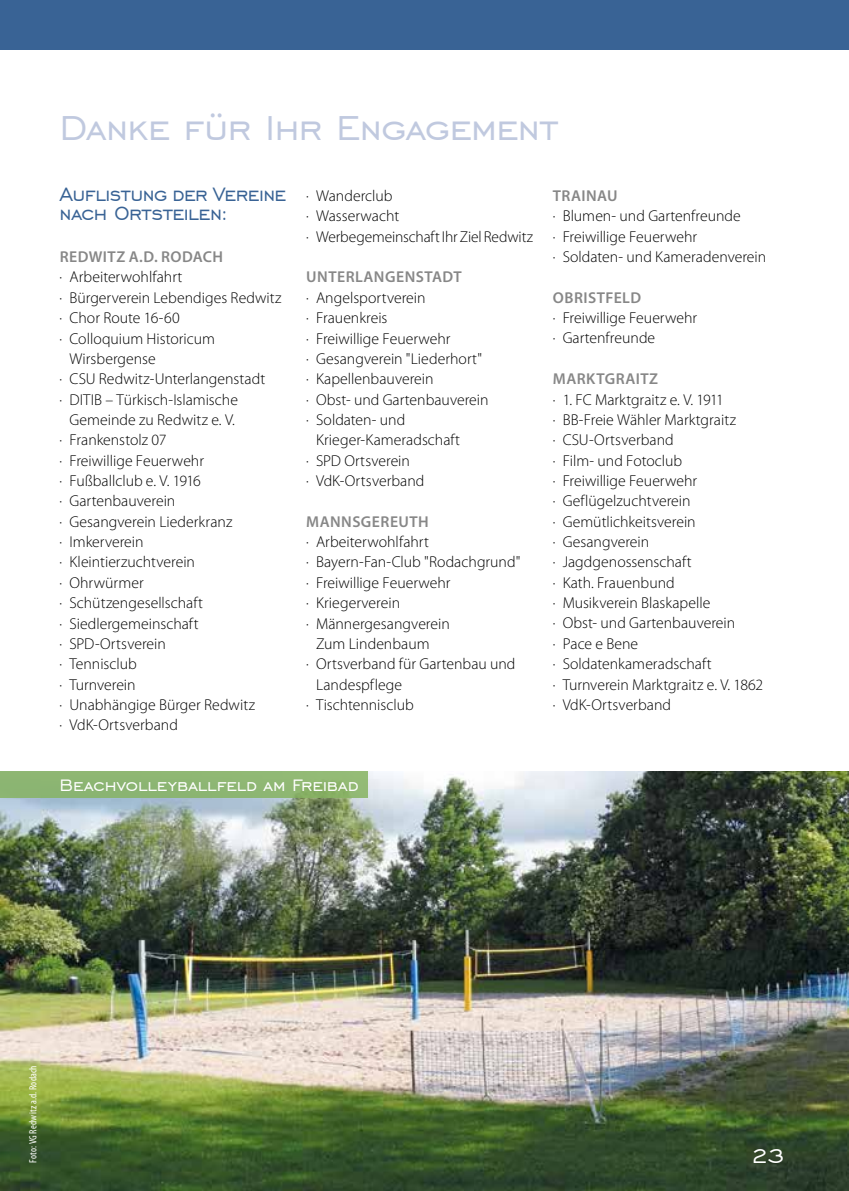
<style>
.page{position:relative;width:849px;height:1191px;background:#fff}
.page>*{position:absolute;margin:0;border:0;box-sizing:border-box;transform-origin:0 0}
.t1{font:43.75px "Engravers Gothic BT";letter-spacing:-.015em;color:#c0c9df}
.t2{font:26.25px "Engravers Gothic BT";color:#fff}
.t3{font:24.5px/19.2px "Engravers Gothic BT";letter-spacing:-.02em;color:#396395;scale:.95 1}
.t4{font:21px "Engravers Gothic BT";letter-spacing:-.005em;color:#fff}
.t5{font:300 15.75px/20.3px "Myriad Pro";color:#000}
.t6{font:600 15.75px "Myriad Pro";letter-spacing:.03em;color:#878787}
.t7{font:condensed 10.5px "Myriad Pro";letter-spacing:.02em;color:#fff}
</style>
<div class="page">
<div style="left:0;top:0;width:848px;height:50px;background:#396395"></div>
<img style="left:0;top:771px;width:848px;height:420px">
<div style="left:0;top:771px;width:367px;height:27px;background:#8db673"></div>
<h1 class="t1" style="left:60px;top:104px;width:499px">Danke für Ihr Engagement</h1>
<h3 class="t3" style="left:60px;top:184px;width:240px">Auflistung der Vereine nach Ortsteilen:</h3>
<p class="t6" style="left:60px;top:247px;width:165px">REDWITZ A.D. RODACH</p>
<p class="t5" style="left:60px;top:267px;width:124px">· Arbeiterwohlfahrt</p>
<p class="t5" style="left:60px;top:287px;width:223px">· Bürgerverein Lebendiges Redwitz</p>
<p class="t5" style="left:60px;top:308px;width:122px">· Chor Route 16-60</p>
<p class="t5" style="left:60px;top:328px;width:157px">· Colloquium Historicum</p>
<p class="t5" style="left:69px;top:348px;width:88px">Wirsbergense</p>
<p class="t5" style="left:60px;top:369px;width:207px">· CSU Redwitz-Unterlangenstadt</p>
<p class="t5" style="left:60px;top:389px;width:180px">· DITIB – Türkisch-Islamische</p>
<p class="t5" style="left:69px;top:409px;width:167px">Gemeinde zu Redwitz e. V.</p>
<p class="t5" style="left:60px;top:430px;width:108px">· Frankenstolz 07</p>
<p class="t5" style="left:60px;top:450px;width:146px">· Freiwillige Feuerwehr</p>
<p class="t5" style="left:60px;top:470px;width:143px">· Fußballclub e. V. 1916</p>
<p class="t5" style="left:60px;top:491px;width:117px">· Gartenbauverein</p>
<p class="t5" style="left:60px;top:511px;width:174px">· Gesangverein Liederkranz</p>
<p class="t5" style="left:60px;top:531px;width:85px">· Imkerverein</p>
<p class="t5" style="left:60px;top:552px;width:137px">· Kleintierzuchtverein</p>
<p class="t5" style="left:60px;top:572px;width:86px">· Ohrwürmer</p>
<p class="t5" style="left:60px;top:592px;width:145px">· Schützengesellschaft</p>
<p class="t5" style="left:60px;top:613px;width:140px">· Siedlergemeinschaft</p>
<p class="t5" style="left:60px;top:633px;width:108px">· SPD-Ortsverein</p>
<p class="t5" style="left:60px;top:653px;width:79px">· Tennisclub</p>
<p class="t5" style="left:60px;top:674px;width:78px">· Turnverein</p>
<p class="t5" style="left:60px;top:694px;width:197px">· Unabhängige Bürger Redwitz</p>
<p class="t5" style="left:60px;top:715px;width:120px">· VdK-Ortsverband</p>
<p class="t5" style="left:306px;top:185px;width:228px">· Wanderclub<br>· Wasserwacht<br>· Werbegemeinschaft Ihr Ziel Redwitz</p>
<p class="t6" style="left:306px;top:267px;width:157px">UNTERLANGENSTADT</p>
<p class="t5" style="left:306px;top:287px;width:121px">· Angelsportverein</p>
<p class="t5" style="left:306px;top:308px;width:83px">· Frauenkreis</p>
<p class="t5" style="left:306px;top:328px;width:146px">· Freiwillige Feuerwehr</p>
<p class="t5" style="left:306px;top:348px;width:177px">· Gesangverein "Liederhort"</p>
<p class="t5" style="left:306px;top:369px;width:129px">· Kapellenbauverein</p>
<p class="t5" style="left:306px;top:389px;width:184px">· Obst- und Gartenbauverein</p>
<p class="t5" style="left:306px;top:409px;width:101px">· Soldaten- und</p>
<p class="t5" style="left:316px;top:430px;width:145px">Krieger-Kameradschaft</p>
<p class="t5" style="left:306px;top:450px;width:105px">· SPD Ortsverein</p>
<p class="t5" style="left:306px;top:470px;width:120px">· VdK-Ortsverband</p>
<p class="t6" style="left:306px;top:511px;width:124px">MANNSGEREUTH</p>
<p class="t5" style="left:306px;top:531px;width:124px">· Arbeiterwohlfahrt</p>
<p class="t5" style="left:306px;top:552px;width:216px">· Bayern-Fan-Club "Rodachgrund"</p>
<p class="t5" style="left:306px;top:572px;width:146px">· Freiwillige Feuerwehr</p>
<p class="t5" style="left:306px;top:592px;width:95px">· Kriegerverein</p>
<p class="t5" style="left:306px;top:613px;width:145px">· Männergesangverein</p>
<p class="t5" style="left:316px;top:633px;width:115px">Zum Lindenbaum</p>
<p class="t5" style="left:306px;top:653px;width:211px">· Ortsverband für Gartenbau und</p>
<p class="t5" style="left:316px;top:674px;width:88px">Landespflege</p>
<p class="t5" style="left:306px;top:694px;width:109px">· Tischtennisclub</p>
<h3 class="t4" style="left:60px;top:773px;width:300px">Beachvolleyballfeld am Freibad</h3>
<p class="t6" style="left:552px;top:186px;width:66px">TRAINAU</p>
<p class="t5" style="left:552px;top:206px;width:215px">· Blumen- und Gartenfreunde<br>· Freiwillige Feuerwehr<br>· Soldaten- und Kameradenverein</p>
<p class="t6" style="left:552px;top:287px;width:90px">OBRISTFELD</p>
<p class="t5" style="left:552px;top:307px;width:146px">· Freiwillige Feuerwehr · Gartenfreunde</p>
<p class="t6" style="left:552px;top:369px;width:107px">MARKTGRAITZ</p>
<p class="t5" style="left:552px;top:389px;width:212px">· 1. FC Marktgraitz e. V. 1911<br>· BB-Freie Wähler Marktgraitz<br>· CSU-Ortsverband<br>· Film- und Fotoclub<br>· Freiwillige Feuerwehr<br>· Geflügelzuchtverein<br>· Gemütlichkeitsverein<br>· Gesangverein<br>· Jagdgenossenschaft<br>· Kath. Frauenbund<br>· Musikverein Blaskapelle<br>· Obst- und Gartenbauverein<br>· Pace e Bene<br>· Soldatenkameradschaft<br>· Turnverein Marktgraitz e. V. 1862 · VdK-Ortsverband</p>
<p class="t7" style="left:27px;top:1162px;width:99px;rotate:-90deg">Foto: VG Redwitz a.d. Rodach</p>
<h2 class="t2" style="left:750px;top:1141px;width:35px">23</h2>
</div>
